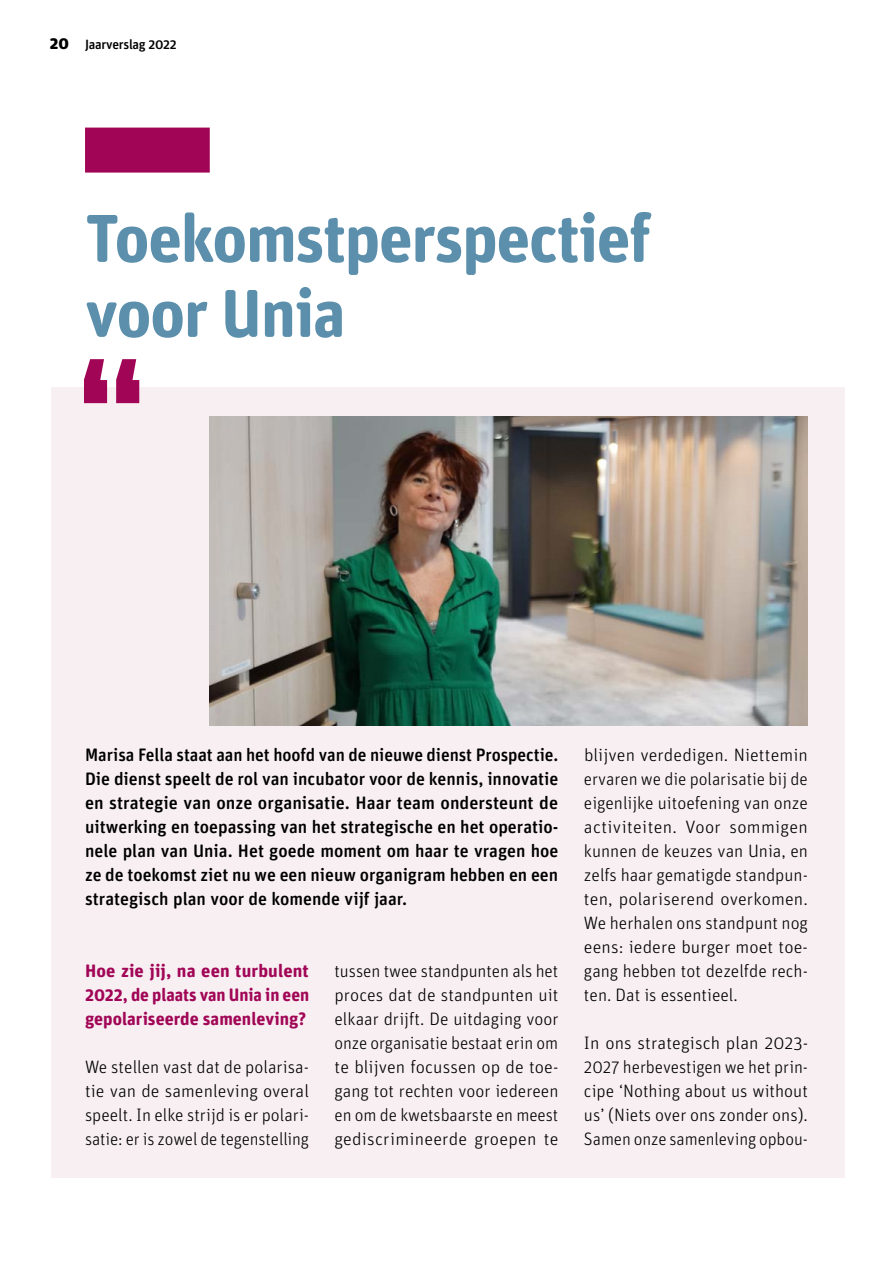
<style>
.page{position:relative;width:893px;height:1263px;background:#fff}
.page>*{position:absolute;margin:0;border:0;box-sizing:border-box;transform-origin:0 0}
.t1{font:700 171.15px "Raleway";color:#a10656}
.t2{font:700 67.5px/75px "Unit Rounded OT";letter-spacing:-.02em;color:#5b8fac}
.Body{font:300 18px/24px "Unit Rounded OT";color:#000;text-align:justify}
.Body-2{font:500 18px/24px "Unit Rounded OT";color:#000;text-align:justify}
.Body-3{font:700 18px/24px "Unit Rounded OT";color:#a10656;text-align:justify}
.t3{font:500 13.5px "Unit Rounded OT";letter-spacing:-.02em;color:#000}
.s1{font-weight:900;font-size:16.5px}
</style>
<div class="page">
<div style="left:85px;top:128px;width:125px;height:45px;background:#a10656"></div>
<div style="left:51px;top:387px;width:793px;height:791px;background:#f8eff3"></div>
<img style="left:210px;top:417px;width:598px;height:308px">
<p class="t3" style="left:50px;top:36px;width:128px"><span class="s1">20</span> Jaarverslag 2022</p>
<p class="t2" style="left:85px;top:200px;width:567px">Toekomstperspectief voor Unia</p>
<h1 class="t1" style="left:74px;top:326px;width:76px">“</h1>
<p class="Body-2" style="left:85px;top:742px;width:475px">Marisa Fella staat aan het hoofd van de nieuwe dienst Prospectie.<br>Die dienst speelt de rol van incubator voor de kennis, innovatie en strategie van onze organisatie. Haar team ondersteunt de uitwerking en toepassing van het strategische en het operatio&shy;nele plan van Unia. Het goede moment om haar te vragen hoe ze de toekomst ziet nu we een nieuw organigram hebben en een strategisch plan voor de komende vijf jaar.</p>
<p class="Body-3" style="left:85px;top:958px;width:226px">Hoe zie jij, na een turbulent 2022, de plaats van Unia in een gepolariseerde samenleving?</p>
<p class="Body" style="left:85px;top:1055px;width:225px">We stellen vast dat de polarisa&shy;tie van de samenleving overal speelt. In elke strijd is er polari&shy;satie: er is zowel de tegenstelling</p>
<p class="Body" style="left:334px;top:959px;width:226px">tussen twee standpunten als het proces dat de standpunten uit elkaar drijft. De uitdaging voor onze organisatie bestaat erin om te blijven focussen op de toe&shy;gang tot rechten voor iedereen en om de kwetsbaarste en meest gediscrimineerde groepen te</p>
<p class="Body" style="left:584px;top:742px;width:225px">blijven verdedigen. Niettemin ervaren we die polarisatie bij de eigenlijke uitoefening van onze activiteiten. Voor sommigen kunnen de keuzes van Unia, en zelfs haar gematigde standpun&shy;ten, polariserend overkomen.<br>We herhalen ons standpunt nog eens: iedere burger moet toe&shy;gang hebben tot dezelfde rech&shy;ten. Dat is essentieel.</p>
<p class="Body" style="left:584px;top:1030px;width:226px">In ons strategisch plan 2023- 2027 herbevestigen we het prin&shy;cipe ‘Nothing about us without us’ (Niets over ons zonder ons).<br>Samen onze samenleving opbou-</p>
</div>
